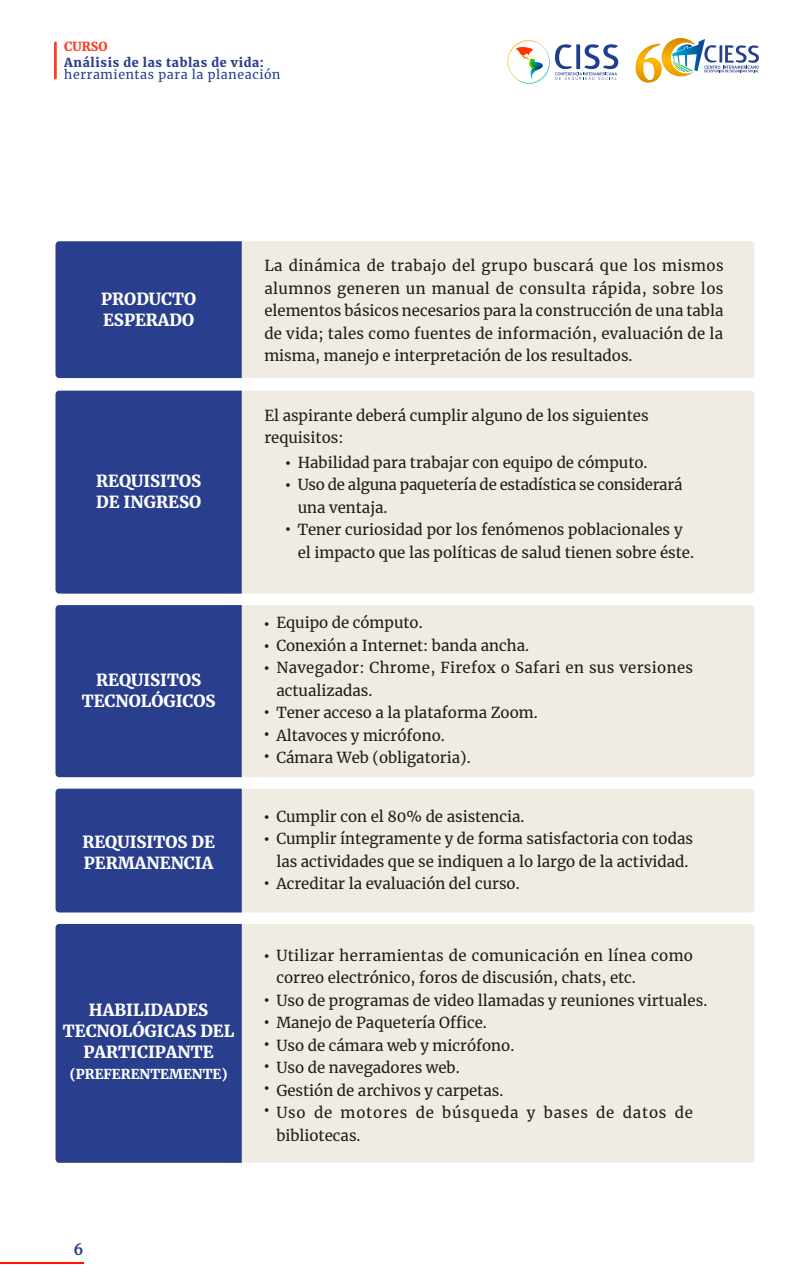
<style>
.page{position:relative;width:810px;height:1276px;background:#fff}
.page>*{position:absolute;margin:0;border:0;box-sizing:border-box;transform-origin:0 0}
.t1{font:900 16.5px/21px "Merriweather";color:#fff}
.t2{font:16.5px/22px "Helvetica";color:#1d1d1b}
.t3{font:15px/22.5px "Merriweather";color:#1d1d1b}
.t4{font:15px "Merriweather";letter-spacing:.025em;color:#1d1d1b}
.t5{font:700 15px "Merriweather";color:#293e8c}
.t6{font:900 13.5px "Merriweather";color:#fff}
.t7{font:12.45px "Merriweather";letter-spacing:.05em;color:#293e8c}
.t8{font:900 12.45px "Merriweather";letter-spacing:.05em;color:#293e8c}
.t9{font:900 12.45px "Merriweather";color:#fa4022}
.s1{font-family:"Helvetica";font-size:16.5px}
</style>
<div class="page">
<svg style="left:659px;top:38px;width:100px;height:40px"></svg>
<svg style="left:507px;top:40px;width:111px;height:44px"></svg>
<div style="left:242px;top:241px;width:512px;height:137px;background:#f0ece3"></div>
<div style="left:55px;top:241px;width:187px;height:137px;background:#293e8c"></div>
<div style="left:242px;top:391px;width:512px;height:203px;background:#f0ece3"></div>
<div style="left:55px;top:391px;width:187px;height:203px;background:#293e8c"></div>
<div style="left:242px;top:605px;width:512px;height:172px;background:#f0ece3"></div>
<div style="left:55px;top:605px;width:187px;height:172px;background:#293e8c"></div>
<div style="left:242px;top:789px;width:512px;height:123px;background:#f0ece3"></div>
<div style="left:56px;top:789px;width:186px;height:123px;background:#293e8c"></div>
<div style="left:242px;top:924px;width:512px;height:239px;background:#f0ece3"></div>
<div style="left:56px;top:924px;width:186px;height:239px;background:#293e8c"></div>
<hr style="left:54px;top:42px;width:3px;height:37px;background:#fa4022">
<hr style="left:0;top:1262px;width:84px;height:1px;background:#ff1800">
<p class="t9" style="left:64px;top:37px;width:45px">CURSO</p>
<p class="t8" style="left:64px;top:53px;width:201px">Análisis de las tablas de vida:</p>
<p class="t7" style="left:64px;top:66px;width:218px">herramientas para la planeación</p>
<p class="t1" style="left:101px;top:288px;width:96px">PRODUCTO<br>ESPERADO</p>
<p class="t1" style="left:96px;top:470px;width:107px">REQUISITOS<br>DE INGRESO</p>
<p class="t3" style="left:264px;top:254px;width:461px;text-align:justify">La dinámica de trabajo del grupo buscará que los mismos alumnos generen un manual de consulta rápida, sobre los elementos básicos necesarios para la construcción de una tabla de vida; tales como fuentes de información, evaluación de la misma, manejo e interpretación de los resultados.</p>
<p class="t3" style="left:264px;top:403px;width:386px">El aspirante deberá cumplir alguno de los siguientes requisitos:</p>
<p class="t3" style="left:298px;top:450px;width:351px">Habilidad para trabajar con equipo de cómputo.</p>
<p class="t3" style="left:298px;top:495px;width:91px">una ventaja.</p>
<p class="t3" style="left:298px;top:540px;width:398px">el impacto que las políticas de salud tienen sobre éste.</p>
<p class="t2" style="left:285px;top:452px;width:7px">•</p>
<p class="t3" style="left:285px;top:473px;width:399px"><span class="s1">•</span> Uso de alguna paquetería de estadística se considerará</p>
<p class="t3" style="left:285px;top:518px;width:399px"><span class="s1">•</span> Tener curiosidad por los fenómenos poblacionales y</p>
<p class="t3" style="left:264px;top:611px;width:160px"><span class="s1">•</span> Equipo de cómputo.</p>
<p class="t3" style="left:264px;top:634px;width:267px"><span class="s1">•</span> Conexión a Internet: banda ancha.</p>
<p class="t4" style="left:264px;top:657px;width:431px"><span class="s1">•</span> Navegador: Chrome, Firefox o Safari en sus versiones</p>
<p class="t3" style="left:264px;top:701px;width:276px"><span class="s1">•</span> Tener acceso a la plataforma Zoom.</p>
<p class="t2" style="left:264px;top:723px;width:7px">• •</p>
<p class="t1" style="left:82px;top:668px;width:135px;text-align:center">REQUISITOS<br>TECNOLÓGICOS</p>
<p class="t3" style="left:276px;top:679px;width:98px">actualizadas.</p>
<p class="t3" style="left:276px;top:724px;width:196px">Altavoces y micrófono.<br>Cámara Web (obligatoria).</p>
<p class="t1" style="left:82px;top:831px;width:134px">REQUISITOS DE<br>PERMANENCIA</p>
<p class="t1" style="left:63px;top:999px;width:173px;text-align:center">HABILIDADES<br>TECNOLÓGICAS DEL<br>PARTICIPANTE</p>
<p class="t6" style="left:70px;top:1065px;width:159px">(PREFERENTEMENTE)</p>
<p class="t3" style="left:276px;top:804px;width:250px">Cumplir con el 80% de asistencia.</p>
<p class="t3" style="left:276px;top:849px;width:414px">las actividades que se indiquen a lo largo de la actividad.</p>
<p class="t2" style="left:264px;top:806px;width:7px">•</p>
<p class="t3" style="left:264px;top:827px;width:431px"><span class="s1">•</span> Cumplir íntegramente y de forma satisfactoria con todas</p>
<p class="t3" style="left:264px;top:872px;width:257px"><span class="s1">•</span> Acreditar la evaluación del curso.</p>
<p class="t4" style="left:264px;top:945px;width:431px"><span class="s1">•</span> Utilizar herramientas de comunicación en línea como</p>
<p class="t3" style="left:264px;top:988px;width:445px"><span class="s1">•</span> Uso de programas de video llamadas y reuniones virtuales.</p>
<p class="t3" style="left:264px;top:1011px;width:225px"><span class="s1">•</span> Manejo de Paquetería Office.</p>
<p class="t3" style="left:264px;top:1033px;width:252px"><span class="s1">•</span> Uso de cámara web y micrófono.</p>
<p class="t2" style="left:264px;top:1056px;width:7px;text-align:justify">• • •</p>
<p class="t3" style="left:276px;top:966px;width:361px">correo electrónico, foros de discusión, chats, etc.</p>
<p class="t3" style="left:276px;top:1056px;width:418px">Uso de navegadores web.<br>Gestión de archivos y carpetas.<br>Uso de motores de búsqueda y bases de datos de bibliotecas.</p>
<p class="t5" style="left:73px;top:1239px;width:12px">6</p>
</div>
